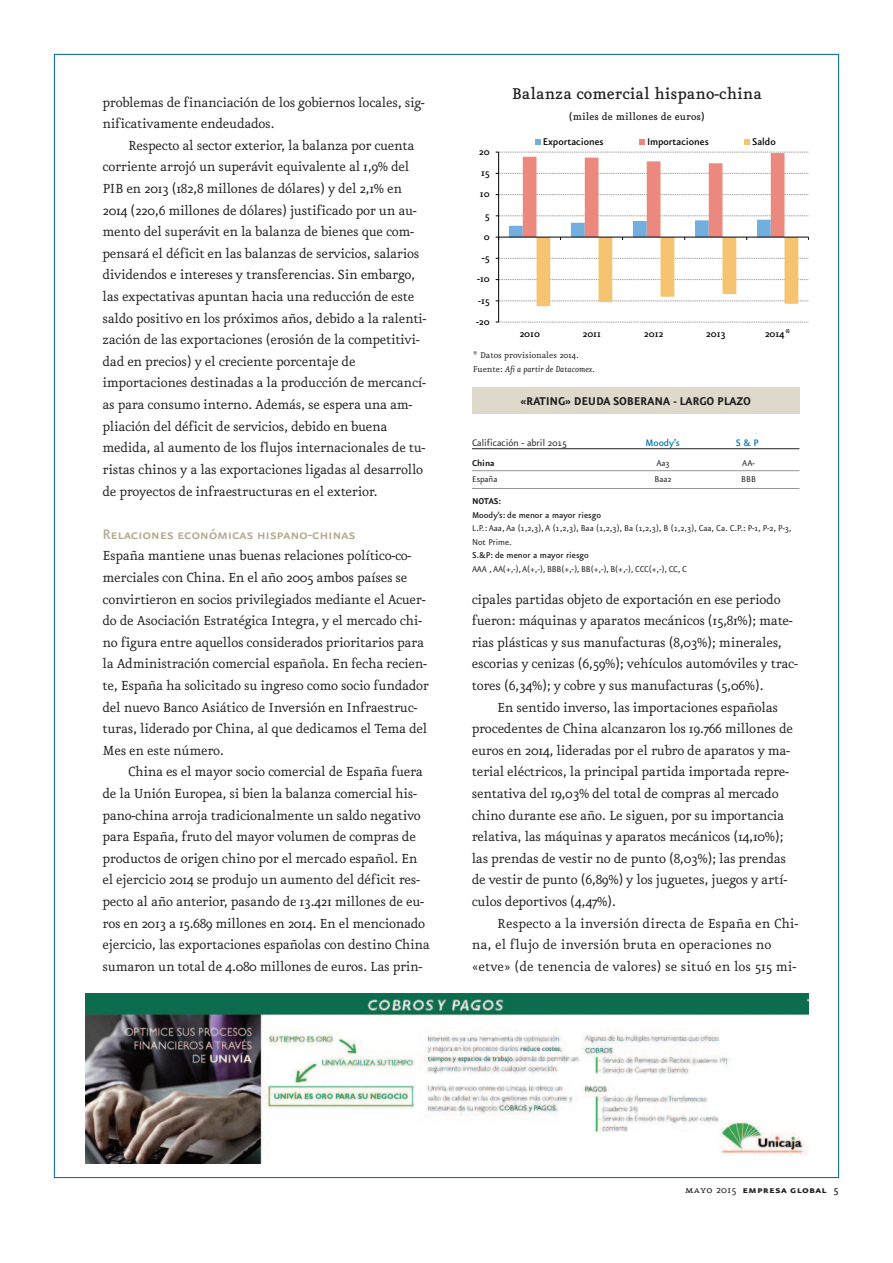
<style>
.page{position:relative;width:893px;height:1263px;background:#fff}
.page>*{position:absolute;margin:0;border:0;box-sizing:border-box;transform-origin:0 0}
.t1{font:500 18.75px "Eureka";color:#231f20}
.t2{font:16.5px "Eureka Sans Medium Caps";letter-spacing:-.02em;color:#b3aa8e}
.t3{font:15.75px/21.6px "Eureka";letter-spacing:-.02em;color:#231f20}
.t4{font:15.75px/21.6px "Eureka";color:#231f20}
.t5{font:700 13.5px "Eureka Sans";letter-spacing:-.015em;color:#231f20}
.t6{font:500 12px "Eureka";color:#231f20}
.t7{font:12px "Eureka Sans Bold Caps";letter-spacing:.025em;color:#231f20}
.t8{font:500 11.55px "Eureka";color:#000}
.t9{font:500 11.55px "Eureka Sans";color:#000}
.t10{font:11.25px "Eureka Sans";color:#231f20}
.t11{font:500 11.25px "Eureka Sans";color:#0078ae}
.t12{font:11.25px "Eureka Sans Medium Caps";color:#0078ae}
.t13{font:10.2px/13.5px "Eureka Sans";color:#231f20}
.t14{font:10.2px/14.7px "Eureka";color:#231f20}
.t15{font:500 10.2px "Eureka Sans";color:#231f20}
.t16{font:700 10.2px "Eureka Sans";color:#231f20}
.s1{font-style:italic}
.s2{font-weight:500}
.s3{font-family:"Eureka Sans Medium Caps"}
.s4{font-family:"Eureka Small Caps"}
.s5{font-family:"Eureka"}
.s6{font-family:"Eureka";font-weight:500}
</style>
<div class="page">
<img style="left:86px;top:993px;width:722px;height:170px">
<hr style="left:472px;top:448px;width:327px;height:1px;background:#231f20">
<hr style="left:472px;top:470px;width:327px;height:1px;background:#939598">
<hr style="left:472px;top:488px;width:327px;height:1px;background:#939598">
<div style="left:472px;top:387px;width:327px;height:27px;background:#ded9cb"></div>
<hr style="left:498px;top:152px;width:1px;height:170px;background:#000">
<svg style="left:496px;top:322px;width:313px;height:1px"></svg>
<svg style="left:496px;top:152px;width:313px;height:154px"></svg>
<svg style="left:535px;top:140px;width:5px;height:5px"></svg>
<svg style="left:639px;top:140px;width:6px;height:5px"></svg>
<svg style="left:744px;top:140px;width:6px;height:5px"></svg>
<p class="t3" style="left:103px;top:92px;width:324px">problemas de financiación de los gobiernos locales, sig&shy;nificativamente endeudados.</p>
<p class="t3" style="left:103px;top:135px;width:325px;text-indent:26px">Respecto al sector exterior, la balanza por cuenta corriente arrojó un superávit equivalente al 1,9% del PIB en 2013 (182,8 millones de dólares) y del 2,1% en 2014 (220,6 millones de dólares) justificado por un au&shy;mento del superávit en la balanza de bienes que com&shy;pensará el déficit en las balanzas de servicios, salarios dividendos e intereses y transferencias. Sin embargo, las expectativas apuntan hacia una reducción de este saldo positivo en los próximos años, debido a la ralenti&shy;zación de las exportaciones (erosión de la competitivi&shy;dad en precios) y el creciente porcentaje de importaciones destinadas a la producción de mercancí&shy;as para consumo interno. Además, se espera una am&shy;pliación del déficit de servicios, debido en buena medida, al aumento de los flujos internacionales de tu&shy;ristas chinos y a las exportaciones ligadas al desarrollo de proyectos de infraestructuras en el exterior.</p>
<p class="t2" style="left:103px;top:523px;width:254px">Relaciones económicas hispano-chinas</p>
<p class="t3" style="left:103px;top:546px;width:328px">España mantiene unas buenas relaciones político-co&shy;merciales con China. En el año 2005 ambos países se convirtieron en socios privilegiados mediante el Acuer&shy;do de Asociación Estratégica Integra, y el mercado chi&shy;no figura entre aquellos considerados prioritarios para la Administración comercial española. En fecha recien&shy;te, España ha solicitado su ingreso como socio fundador del nuevo Banco Asiático de Inversión en Infraestruc&shy;turas, liderado por China, al que dedicamos el Tema del Mes en este número.</p>
<p class="t3" style="left:103px;top:762px;width:329px;text-indent:26px">China es el mayor socio comercial de España fuera de la Unión Europea, si bien la balanza comercial his&shy;pano-china arroja tradicionalmente un saldo negativo para España, fruto del mayor volumen de compras de productos de origen chino por el mercado español. En el ejercicio 2014 se produjo un aumento del déficit res&shy;pecto al año anterior, pasando de 13.421 millones de eu&shy;ros en 2013 a 15.689 millones en 2014. En el mencionado ejercicio, las exportaciones españolas con destino China sumaron un total de 4.080 millones de euros. Las prin-</p>
<p class="t1" style="left:512px;top:85px;width:252px">Balanza comercial hispano-china</p>
<p class="t6" style="left:569px;top:111px;width:138px">(miles de millones de euros)</p>
<p class="t8" style="left:479px;top:146px;width:12px">20</p>
<p class="t8" style="left:481px;top:167px;width:10px">15</p>
<p class="t8" style="left:480px;top:189px;width:11px">10</p>
<p class="t8" style="left:485px;top:210px;width:6px">5</p>
<p class="t8" style="left:484px;top:231px;width:7px">0</p>
<p class="t8" style="left:482px;top:252px;width:9px">-5</p>
<p class="t8" style="left:477px;top:274px;width:14px">-10</p>
<p class="t8" style="left:478px;top:295px;width:13px">-15</p>
<p class="t8" style="left:476px;top:316px;width:15px">-20</p>
<p class="t9" style="left:543px;top:136px;width:62px">Exportaciones</p>
<p class="t9" style="left:647px;top:136px;width:63px">Importaciones</p>
<p class="t9" style="left:752px;top:136px;width:25px">Saldo</p>
<p class="t8" style="left:519px;top:328px;width:22px">2010</p>
<p class="t8" style="left:582px;top:328px;width:20px">2011</p>
<p class="t8" style="left:644px;top:328px;width:21px">2012</p>
<p class="t8" style="left:706px;top:328px;width:21px">2013</p>
<p class="t8" style="left:765px;top:328px;width:28px">2014*</p>
<p class="t14" style="left:473px;top:348px;width:124px">* Datos provisionales 2014.<br>Fuente: <span class="s1">Afi a partir de Datacomex.</span></p>
<p class="t5" style="left:520px;top:394px;width:232px">«RATING» DEUDA SOBERANA - LARGO PLAZO</p>
<p class="t10" style="left:472px;top:437px;width:96px">Calificación - abril 2015</p>
<p class="t11" style="left:645px;top:435px;width:36px">Moody’s</p>
<p class="t12" style="left:736px;top:435px;width:25px">S&amp;P</p>
<p class="t16" style="left:472px;top:458px;width:24px">China</p>
<p class="t13" style="left:656px;top:457px;width:15px">Aa3</p>
<p class="t13" style="left:742px;top:457px;width:14px">AA-</p>
<p class="t13" style="left:472px;top:473px;width:27px">España</p>
<p class="t13" style="left:654px;top:473px;width:18px">Baa2</p>
<p class="t13" style="left:741px;top:473px;width:16px">BBB</p>
<p class="t16" style="left:472px;top:496px;width:31px">NOTAS:</p>
<p class="t15" style="left:472px;top:508px;width:130px">Moody’s: de menor a mayor riesgo</p>
<p class="t13" style="left:472px;top:522px;width:321px">L.P.: Aaa, Aa (1,2,3), A (1,2,3), Baa (1,2,3), Ba (1,2,3), B (1,2,3), Caa, Ca. C.P.: P-1, P-2, P-3, Not Prime.<br><span class="s2">S.</span><span class="s3">&amp;</span><span class="s2">P: de menor a mayor riesgo<br></span>AAA ,AA(+,-),A(+,-), BBB(+,-), BB(+,-), B(+,-), CCC(+,-), CC, C</p>
<p class="t3" style="left:472px;top:589px;width:328px">cipales partidas objeto de exportación en ese periodo fueron: máquinas y aparatos mecánicos (15,81%); mate&shy;rias plásticas y sus manufacturas (8,03%); minerales, escorias y cenizas (6,59%); vehículos automóviles y trac&shy;tores (6,34%); y cobre y sus manufacturas (5,06%).</p>
<p class="t3" style="left:472px;top:697px;width:323px;text-indent:26px">En sentido inverso, las importaciones españolas procedentes de China alcanzaron los 19.766 millones de euros en 2014, lideradas por el rubro de aparatos y ma&shy;terial eléctricos, la principal partida importada repre&shy;sentativa del 19,03% del total de compras al mercado chino durante ese año. Le siguen, por su importancia relativa, las máquinas y aparatos mecánicos (14,10%); las prendas de vestir no de punto (8,03%); las prendas de vestir de punto (6,89%) y los juguetes, juegos y artí&shy;culos deportivos (4,47%).</p>
<p class="t4" style="left:472px;top:913px;width:328px;text-indent:26px">Respecto a la inversión directa de España en Chi&shy;na, el flujo de inversión bruta en operaciones no «etve» (de tenencia de valores) se situó en los 515 mi-</p>
<p class="t7" style="left:685px;top:1184px;width:155px"><span class="s4">mayo</span> <span class="s5">2015</span> empresa global <span class="s6">5</span></p>
</div>
